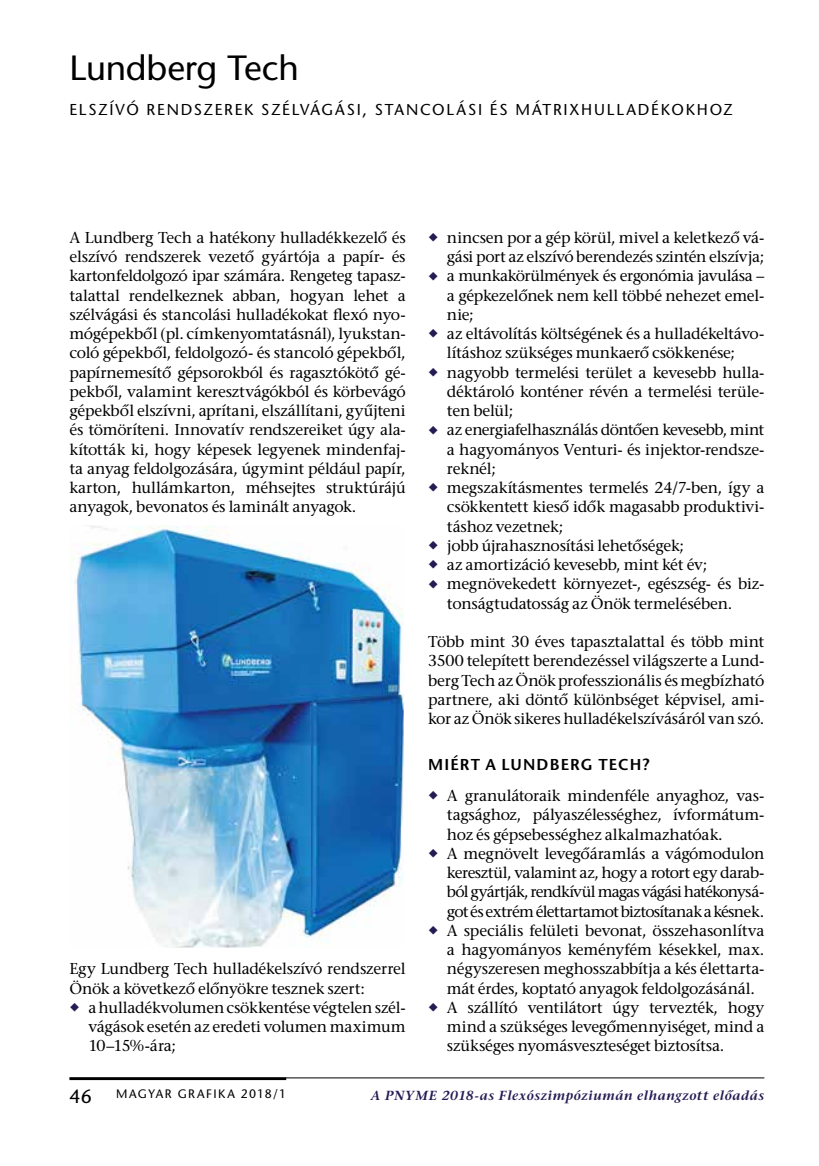
<style>
.page{position:relative;width:819px;height:1166px;background:#fff}
.page>*{position:absolute;margin:0;border:0;box-sizing:border-box;transform-origin:0 0}
.t1{font:35px "ITC Stone Sans";letter-spacing:-.01em;color:#000}
.t2{font:19.25px "ITC Stone Sans";color:#000}
.t3{font:15.75px/19.2px "ITC Stone Serif";letter-spacing:-.015em;color:#000;text-align:justify}
.t4{font:15.75px "ITC Stone Sans";letter-spacing:.11em;color:#000}
.t5{font:600 15.75px "ITC Stone Sans";letter-spacing:.07em;color:#000}
.t6{font:italic 600 13.12px "ITC Stone Serif";letter-spacing:.045em;color:#241c53}
.t7{font:12.25px "ITC Stone Sans";letter-spacing:.12em;color:#000}
.s1{color:#241c53}
</style>
<div class="page">
<hr style="left:69px;top:1077px;width:695px;height:1px;background:#000">
<hr style="left:69px;top:1077px;width:217px;height:3px;background:#000">
<img style="left:69px;top:525px;width:334px;height:422px">
<h1 class="t1" style="left:69px;top:49px;width:231px">Lundberg Tech</h1>
<p class="t4" style="left:69px;top:101px;width:665px">ELSZÍVÓ RENDSZEREK SZÉLVÁGÁSI, STANCOLÁSI ÉS MÁTRIXHULLADÉKOKHOZ</p>
<p class="t3" style="left:428px;top:230px;width:338px;text-align:right"><span class="s1">◆</span> nincsen por a gép körül, mivel a keletkező vá&shy;gási port az elszívó berendezés szintén elszívja;</p>
<p class="t3" style="left:447px;top:268px;width:319px;text-indent:-19px"><span class="s1">◆</span> a munkakörülmények és ergonómia javulása – a gépkezelőnek nem kell többé nehezet emel&shy;nie;</p>
<p class="t3" style="left:447px;top:326px;width:319px;text-indent:-19px"><span class="s1">◆</span> az eltávolítás költségének és a hulladékeltávo&shy;lításhoz szükséges munkaerő csökkenése;</p>
<p class="t3" style="left:447px;top:365px;width:319px;text-indent:-19px"><span class="s1">◆</span> nagyobb termelési terület a kevesebb hulla&shy;déktároló konténer révén a termelési terüle&shy;ten belül;</p>
<p class="t3" style="left:447px;top:422px;width:319px;text-indent:-19px"><span class="s1">◆</span> az energiafelhasználás döntően kevesebb, mint a hagyományos Venturi- és injektor-rendsze&shy;reknél;</p>
<p class="t3" style="left:447px;top:480px;width:319px;text-indent:-19px"><span class="s1">◆</span> megszakításmentes termelés 24/7-ben, így a csökkentett kieső idők magasabb produktivi&shy;táshoz vezetnek;</p>
<p class="t3" style="left:428px;top:538px;width:257px"><span class="s1">◆</span> jobb újrahasznosítási lehetőségek;</p>
<p class="t3" style="left:428px;top:557px;width:281px"><span class="s1">◆</span> az amortizáció kevesebb, mint két év;</p>
<p class="t3" style="left:447px;top:576px;width:319px;text-indent:-19px"><span class="s1">◆</span> megnövekedett környezet-, egészség- és biz&shy;tonságtudatosság az Önök termelésében.</p>
<p class="t3" style="left:428px;top:634px;width:338px">Több mint 30 éves tapasztalattal és több mint 3500 telepített berendezéssel világszerte a Lund&shy;berg Tech az Önök professzionális és megbízható partnere, aki döntő különbséget képvisel, ami&shy;kor az Önök sikeres hulladékelszívásáról van szó.</p>
<p class="t5" style="left:428px;top:756px;width:223px">MIÉRT A LUNDBERG TECH?</p>
<p class="t3" style="left:447px;top:788px;width:319px;text-indent:-19px"><span class="s1">◆</span> A granulátoraik mindenféle anyaghoz, vas&shy;tagsághoz, pályaszélességhez, ívformátum&shy;hoz és gépsebességhez alkalmazhatóak.</p>
<p class="t3" style="left:447px;top:846px;width:319px;text-indent:-19px"><span class="s1">◆</span> A megnövelt levegőáramlás a vágómodulon keresztül, valamint az, hogy a rotort egy darab&shy;ból gyártják, rendkívül magas vágási hatékonysá&shy;got és extrém élettartamot biztosítanak a késnek.</p>
<p class="t3" style="left:447px;top:923px;width:319px;text-indent:-19px"><span class="s1">◆</span> A speciális felületi bevonat, összehasonlítva a hagyományos keményfém késekkel, max. négyszeresen meghosszabbítja a kés élettarta&shy;mát érdes, koptató anyagok feldolgozásánál.</p>
<p class="t3" style="left:447px;top:1000px;width:319px;text-indent:-19px"><span class="s1">◆</span> A szállító ventilátort úgy tervezték, hogy mind a szükséges levegőmennyiséget, mind a szükséges nyomásveszteséget biztosítsa.</p>
<p class="t6" style="left:370px;top:1088px;width:395px">A PNYME 2018-as Flexószimpóziumán elhangzott előadás</p>
<p class="t3" style="left:69px;top:230px;width:338px">A Lundberg Tech a hatékony hulladékkezelő és elszívó rendszerek vezető gyártója a papír- és kartonfeldolgozó ipar számára. Rengeteg tapasz&shy;talattal rendelkeznek abban, hogyan lehet a szélvágási és stancolási hulladékokat flexó nyo&shy;mógépekből (pl. címkenyomtatásnál), lyukstan&shy;coló gépekből, feldolgozó- és stancoló gépekből, papírnemesítő gépsorokból és ragasztókötő gé&shy;pekből, valamint keresztvágókból és körbevágó gépekből elszívni, aprítani, elszállítani, gyűjteni és tömöríteni. Innovatív rendszereiket úgy ala&shy;kították ki, hogy képesek legyenek mindenfaj&shy;ta anyag feldolgozására, úgymint például papír, karton, hullámkarton, méhsejtes struktúrájú anyagok, bevonatos és laminált anyagok.</p>
<p class="t3" style="left:69px;top:961px;width:338px">Egy Lundberg Tech hulladékelszívó rendszerrel<br>Önök a következő előnyökre tesznek szert:</p>
<p class="t3" style="left:88px;top:1000px;width:319px;text-indent:-19px"><span class="s1">◆</span> a hulladékvolumen csökkentése végtelen szél&shy;vágások esetén az eredeti volumen maximum 10–15%-ára;</p>
<p class="t2" style="left:69px;top:1085px;width:24px">46</p>
<p class="t7" style="left:116px;top:1087px;width:171px">MAGYAR GRAFIKA 2018/1</p>
</div>
